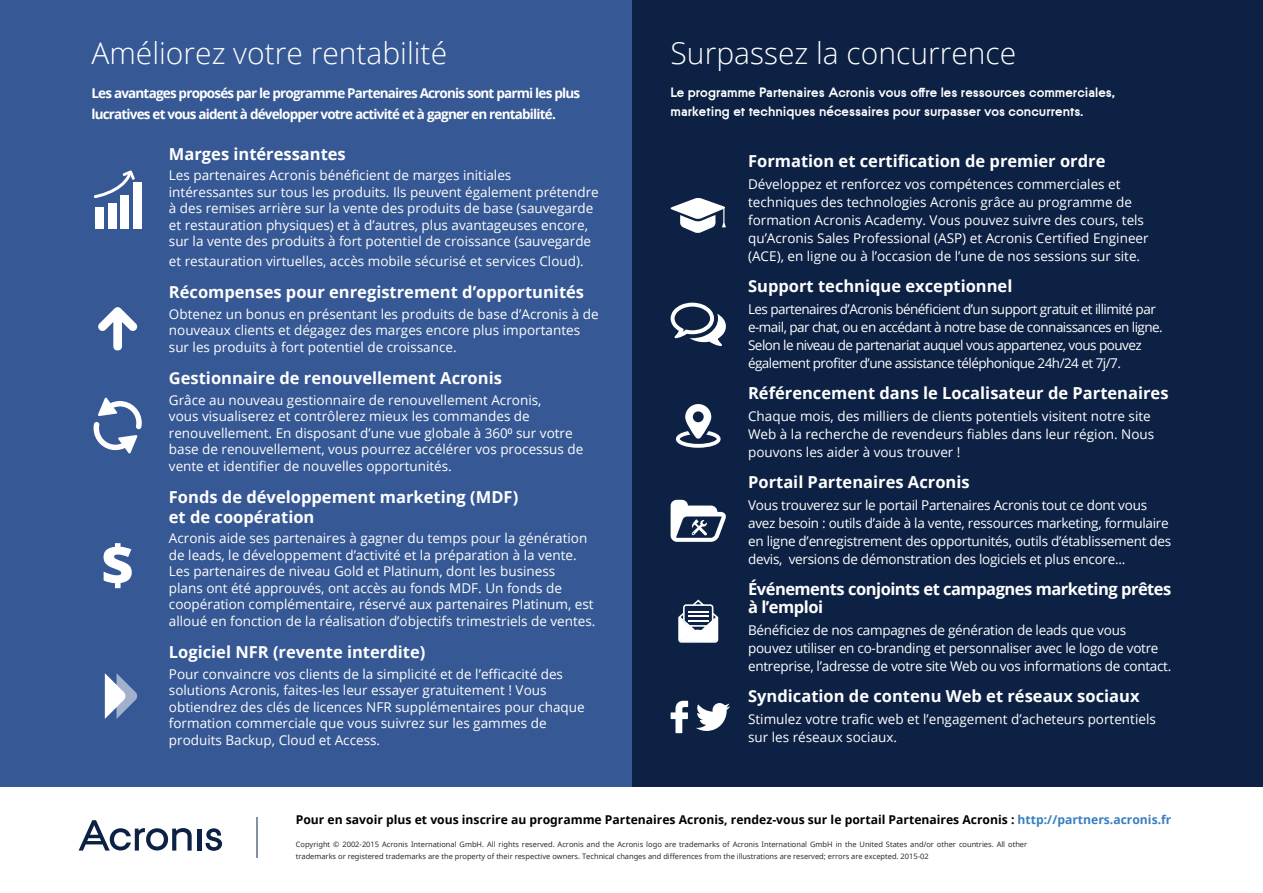
<style>
.page{position:relative;width:1263px;height:893px;background:#fff}
.page>*{position:absolute;margin:0;border:0;box-sizing:border-box;transform-origin:0 0}
.t1{font:300 30px "Open Sans";color:#fff}
.t2{font:700 16.5px/19.5px "Open Sans";color:#fff}
.t3{font:700 16.5px/18px "Open Sans";letter-spacing:-.03em;color:#fff}
.t4{font:13.5px/16.5px "Open Sans";color:#fff}
.t5{font:13.5px/18px "Open Sans";letter-spacing:-.02em;color:#fff}
.t6{font:13.5px/18px "Open Sans";letter-spacing:-.04em;color:#fff}
.t7{font:700 13.5px/21px "Open Sans";letter-spacing:-.06em;color:#fff}
.t8{font:700 13.5px/19.5px "Acronis";color:#fff}
.t9{font:700 12.15px "Open Sans";color:#000}
.t10{font:7.5px/12px "Open Sans";color:#231f20}
.s1{color:#387fc2}
</style>
<div class="page">
<div style="left:589px;top:0;width:674px;height:787px;background:#0c2144"></div>
<div style="left:0;top:0;width:631px;height:787px;background:#365894"></div>
<svg style="left:98px;top:307px;width:40px;height:43px"></svg>
<svg style="left:94px;top:397px;width:48px;height:57px"></svg>
<svg style="left:104px;top:543px;width:28px;height:45px"></svg>
<svg style="left:105px;top:673px;width:32px;height:46px"></svg>
<div style="left:95px;top:208px;width:9px;height:21px;background:#fff"></div>
<div style="left:108px;top:203px;width:8px;height:26px;background:#fff"></div>
<div style="left:121px;top:195px;width:8px;height:34px;background:#fff"></div>
<div style="left:133px;top:182px;width:9px;height:47px;background:#fff"></div>
<svg style="left:93px;top:170px;width:42px;height:30px"></svg>
<hr style="left:197px;top:829px;width:4px;height:21px;background:#0c2144">
<svg style="left:205px;top:828px;width:17px;height:23px"></svg>
<svg style="left:79px;top:820px;width:113px;height:30px"></svg>
<hr style="left:256px;top:817px;width:2px;height:41px;background:#0c2144">
<svg style="left:670px;top:198px;width:56px;height:35px"></svg>
<svg style="left:671px;top:500px;width:55px;height:42px"></svg>
<svg style="left:671px;top:303px;width:55px;height:43px"></svg>
<svg style="left:676px;top:404px;width:44px;height:44px"></svg>
<svg style="left:696px;top:703px;width:34px;height:28px"></svg>
<svg style="left:671px;top:701px;width:17px;height:32px"></svg>
<svg style="left:678px;top:599px;width:40px;height:44px"></svg>
<h1 class="t1" style="left:91px;top:33px;width:357px">Améliorez votre rentabilité</h1>
<p class="t7" style="left:91px;top:82px;width:490px">Les avantages proposés par le programme Partenaires Acronis sont parmi les plus lucratives et vous aident à développer votre activité et à gagner en rentabilité.</p>
<p class="t2" style="left:169px;top:143px;width:178px">Marges intéressantes</p>
<p class="t4" style="left:169px;top:167px;width:431px">Les partenaires Acronis bénéficient de marges initiales intéressantes sur tous les produits. Ils peuvent également prétendre à des remises arrière sur la vente des produits de base (sauvegarde et restauration physiques) et à d’autres, plus avantageuses encore, sur la vente des produits à fort potentiel de croissance (sauvegarde</p>
<p class="t4" style="left:169px;top:252px;width:416px">et restauration virtuelles, accès mobile sécurisé et services Cloud).</p>
<p class="t2" style="left:169px;top:282px;width:417px">Récompenses pour enregistrement d’opportunités</p>
<p class="t4" style="left:169px;top:305px;width:431px">Obtenez un bonus en présentant les produits de base d’Acronis à de nouveaux clients et dégagez des marges encore plus importantes sur les produits à fort potentiel de croissance.</p>
<p class="t2" style="left:169px;top:368px;width:334px">Gestionnaire de renouvellement Acronis</p>
<p class="t4" style="left:169px;top:391px;width:416px">Grâce au nouveau gestionnaire de renouvellement Acronis,<br>vous visualiserez et contrôlerez mieux les commandes de renouvellement. En disposant d’une vue globale à 360⁰ sur votre base de renouvellement, vous pourrez accélérer vos processus de vente et identifier de nouvelles opportunités.</p>
<p class="t2" style="left:169px;top:487px;width:351px">Fonds de développement marketing (MDF) et de coopération</p>
<p class="t4" style="left:169px;top:530px;width:428px">Acronis aide ses partenaires à gagner du temps pour la génération de leads, le développement d’activité et la préparation à la vente.<br>Les partenaires de niveau Gold et Platinum, dont les business<br>plans ont été approuvés, ont accès au fonds MDF. Un fonds de coopération complémentaire, réservé aux partenaires Platinum, est alloué en fonction de la réalisation d’objectifs trimestriels de ventes.</p>
<p class="t2" style="left:169px;top:642px;width:258px">Logiciel NFR (revente interdite)</p>
<p class="t4" style="left:169px;top:665px;width:417px">Pour convaincre vos clients de la simplicité et de l’efficacité des solutions Acronis, faites-les leur essayer gratuitement ! Vous obtiendrez des clés de licences NFR supplémentaires pour chaque formation commerciale que vous suivrez sur les gammes de produits Backup, Cloud et Access.</p>
<h1 class="t1" style="left:671px;top:33px;width:347px">Surpassez la concurrence</h1>
<p class="t8" style="left:671px;top:82px;width:445px">Le programme Partenaires Acronis vous offre les ressources commerciales, marketing et techniques nécessaires pour surpasser vos concurrents.</p>
<p class="t2" style="left:748px;top:150px;width:359px">Formation et certification de premier ordre</p>
<p class="t4" style="left:748px;top:175px;width:402px;line-height:18px">Développez et renforcez vos compétences commerciales et techniques des technologies Acronis grâce au programme de formation Acronis Academy. Vous pouvez suivre des cours, tels qu’Acronis Sales Professional (ASP) et Acronis Certified Engineer (ACE), en ligne ou à l’occasion de l’une de nos sessions sur site.</p>
<p class="t2" style="left:748px;top:275px;width:266px">Support technique exceptionnel</p>
<p class="t6" style="left:748px;top:300px;width:416px">Les partenaires d’Acronis bénéficient d’un support gratuit et illimité par e-mail, par chat, ou en accédant à notre base de connaissances en ligne.<br>Selon le niveau de partenariat auquel vous appartenez, vous pouvez également profiter d’une assistance téléphonique 24h/24 et 7j/7.</p>
<p class="t2" style="left:748px;top:382px;width:422px">Référencement dans le Localisateur de Partenaires</p>
<p class="t4" style="left:748px;top:407px;width:408px;line-height:18px">Chaque mois, des milliers de clients potentiels visitent notre site<br>Web à la recherche de revendeurs fiables dans leur région. Nous pouvons les aider à vous trouver !</p>
<p class="t2" style="left:748px;top:471px;width:223px">Portail Partenaires Acronis</p>
<p class="t5" style="left:748px;top:496px;width:425px">Vous trouverez sur le portail Partenaires Acronis tout ce dont vous avez besoin : outils d’aide à la vente, ressources marketing, formulaire en ligne d’enregistrement des opportunités, outils d’établissement des devis, versions de démonstration des logiciels et plus encore...</p>
<p class="t3" style="left:748px;top:579px;width:425px">Événements conjoints et campagnes marketing prêtes à l’emploi</p>
<p class="t5" style="left:748px;top:621px;width:425px">Bénéficiez de nos campagnes de génération de leads que vous pouvez utiliser en co-branding et personnaliser avec le logo de votre entreprise, l’adresse de votre site Web ou vos informations de contact.</p>
<p class="t2" style="left:748px;top:685px;width:393px">Syndication de contenu Web et réseaux sociaux</p>
<p class="t4" style="left:748px;top:710px;width:409px;line-height:18px">Stimulez votre trafic web et l’engagement d’acheteurs portentiels sur les réseaux sociaux.</p>
<p class="t9" style="left:296px;top:811px;width:877px">Pour en savoir plus et vous inscrire au programme Partenaires Acronis, rendez-vous sur le portail Partenaires Acronis : <span class="s1">http://partners.acronis.fr</span></p>
<p class="t10" style="left:296px;top:838px;width:733px">Copyright © 2002-2015 Acronis International GmbH. All rights reserved. Acronis and the Acronis logo are trademarks of Acronis International GmbH in the United States and/or other countries. All other trademarks or registered trademarks are the property of their respective owners. Technical changes and differences from the illustrations are reserved; errors are excepted. 2015-02</p>
</div>
